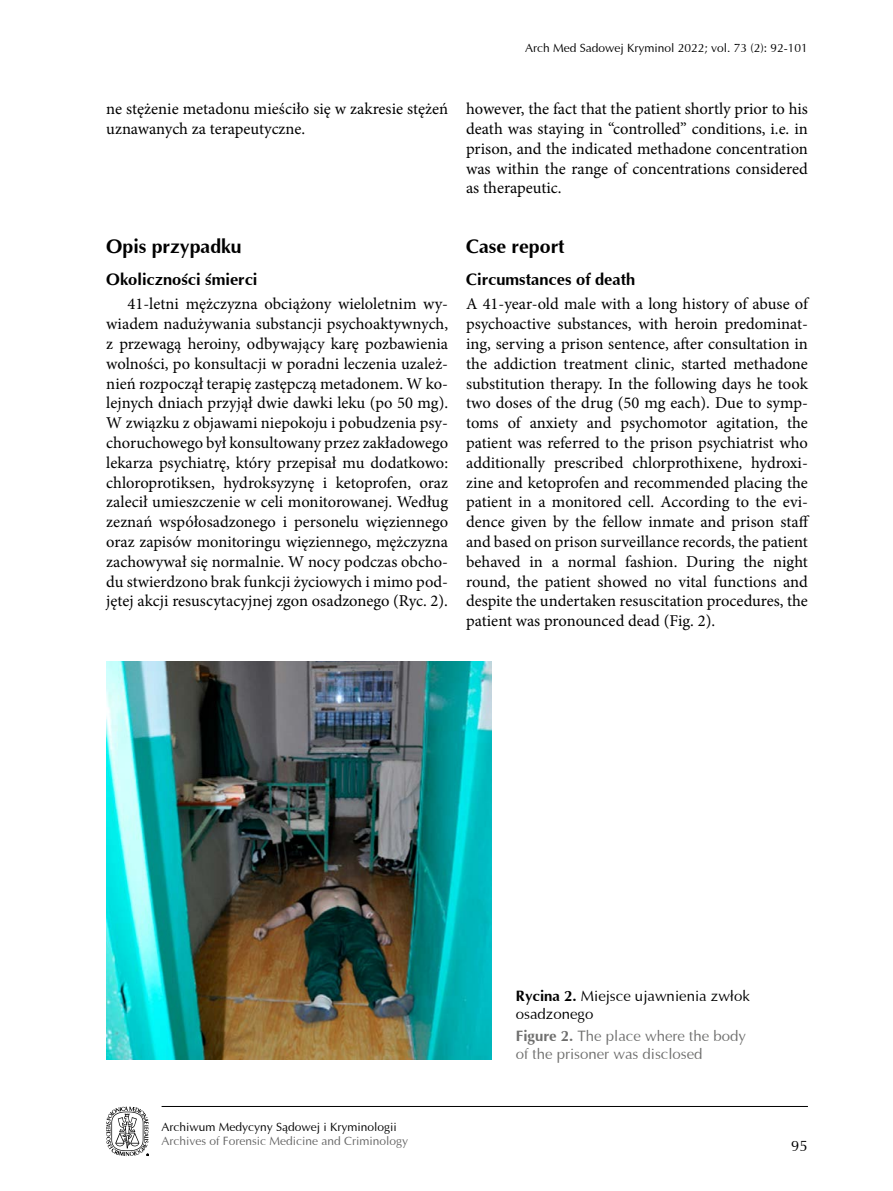
<style>
.page{position:relative;width:893px;height:1191px;background:#fff}
.page>*{position:absolute;margin:0;border:0;box-sizing:border-box;transform-origin:0 0}
.t1{font:700 19.5px "Ottawa";color:#000}
.t2{font:16.5px/19.8px "Minion Pro";color:#000;text-align:justify}
.t3{font:700 16.5px "Ottawa";color:#000}
.t4{font:15px/18px "Ottawa";color:#6f6f6e}
.t5{font:15px/18px "Ottawa";color:#000}
.t6{font:12px "Ottawa";color:#000}
.t7{font:12px "Ottawa";color:#656565}
.s1{font-weight:700}
</style>
<div class="page">
<hr style="left:162px;top:1106px;width:646px;height:1px;background:#000">
<svg style="left:106px;top:1106px;width:43px;height:50px"></svg>
<img style="left:106px;top:661px;width:385px;height:398px">
<p class="t6" style="left:525px;top:40px;width:284px">Arch Med Sadowej Kryminol 2022; vol. 73 (2): 92-101</p>
<p class="t2" style="left:106px;top:99px;width:343px">ne stężenie metadonu mieściło się w zakresie stężeń uznawanych za terapeutyczne.</p>
<p class="t1" style="left:106px;top:234px;width:137px">Opis przypadku</p>
<p class="t3" style="left:106px;top:269px;width:153px">Okoliczności śmierci</p>
<p class="t2" style="left:106px;top:294px;width:343px;text-indent:21px">41-letni mężczyzna obciążony wieloletnim wy&shy;wiadem nadużywania substancji psychoaktywnych, z przewagą heroiny, odbywający karę pozbawienia wolności, po konsultacji w poradni leczenia uzależ&shy;nień rozpoczął terapię zastępczą metadonem. W ko&shy;lejnych dniach przyjął dwie dawki leku (po 50 mg).<br>W związku z objawami niepokoju i pobudzenia psy&shy;choruchowego był konsultowany przez zakładowego lekarza psychiatrę, który przepisał mu dodatkowo: chloroprotiksen, hydroksyzynę i ketoprofen, oraz zalecił umieszczenie w celi monitorowanej. Według zeznań współosadzonego i personelu więziennego oraz zapisów monitoringu więziennego, mężczyzna zachowywał się normalnie. W nocy podczas obcho&shy;du stwierdzono brak funkcji życiowych i mimo pod&shy;jętej akcji resuscytacyjnej zgon osadzonego (Ryc. 2).</p>
<p class="t2" style="left:466px;top:99px;width:343px">however, the fact that the patient shortly prior to his death was staying in “controlled” conditions, i.e. in prison, and the indicated methadone concentration was within the range of concentrations considered as therapeutic.</p>
<p class="t1" style="left:466px;top:234px;width:100px">Case report</p>
<p class="t3" style="left:466px;top:269px;width:171px">Circumstances of death</p>
<p class="t2" style="left:466px;top:294px;width:345px">A 41-year-old male with a long history of abuse of psychoactive substances, with heroin predominat&shy;ing, serving a prison sentence, after consultation in the addiction treatment clinic, started methadone substitution therapy. In the following days he took two doses of the drug (50 mg each). Due to symp&shy;toms of anxiety and psychomotor agitation, the patient was referred to the prison psychiatrist who additionally prescribed chlorprothixene, hydroxi&shy;zine and ketoprofen and recommended placing the patient in a monitored cell. According to the evi&shy;dence given by the fellow inmate and prison staff and based on prison surveillance records, the patient behaved in a normal fashion. During the night round, the patient showed no vital functions and despite the undertaken resuscitation procedures, the patient was pronounced dead (Fig. 2).</p>
<p class="t5" style="left:516px;top:986px;width:236px"><span class="s1">Rycina 2.</span> Miejsce ujawnienia zwłok osadzonego</p>
<p class="t4" style="left:516px;top:1027px;width:232px"><span class="s1">Figure 2.</span> The place where the body of the prisoner was disclosed</p>
<p class="t6" style="left:162px;top:1119px;width:237px">Archiwum Medycyny Sądowej i Kryminologii</p>
<p class="t7" style="left:162px;top:1134px;width:248px">Archives of Forensic Medicine and Criminology</p>
<p class="t5" style="left:791px;top:1136px;width:18px">95</p>
</div>
